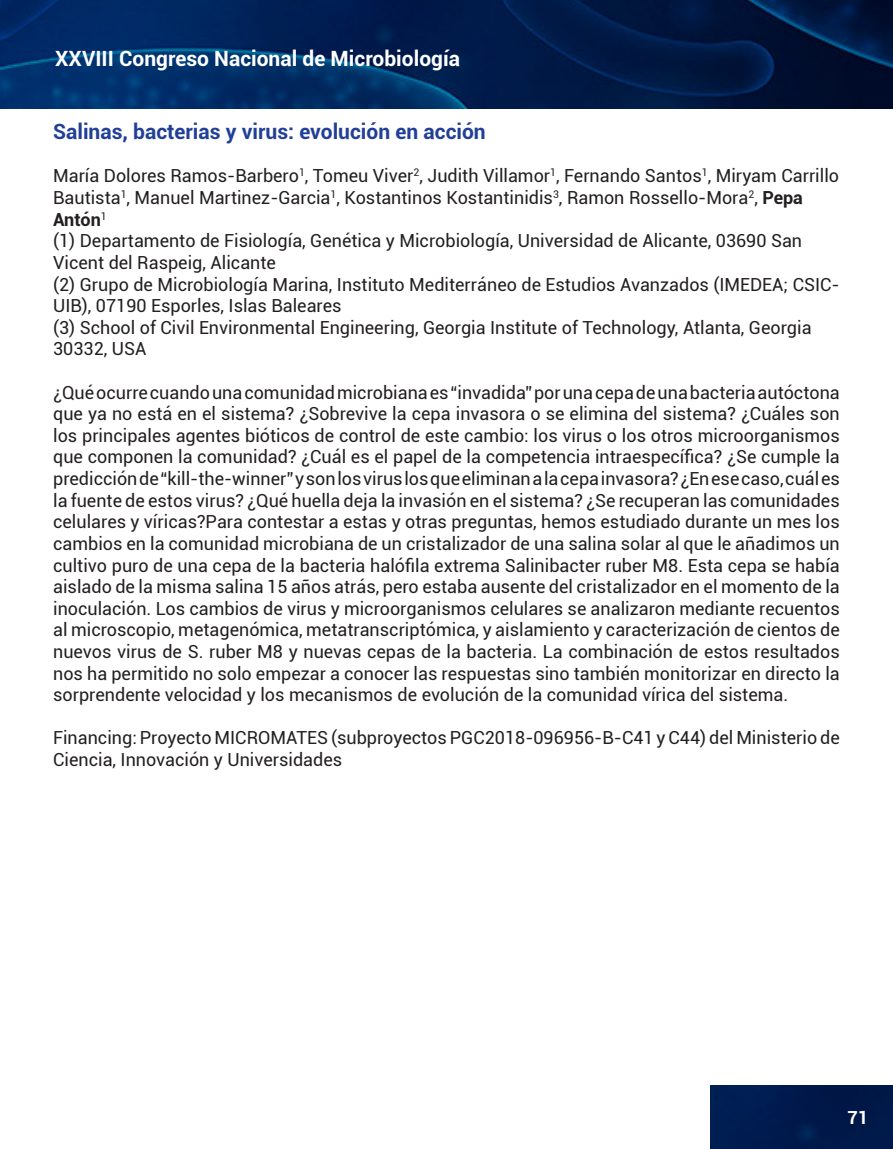
<style>
.page{position:relative;width:893px;height:1149px;background:#fff}
.page>*{position:absolute;margin:0;border:0;box-sizing:border-box;transform-origin:0 0}
.Estilo_de_párrafo_1{font:700 21px "Roboto";color:#223f98}
.t1{font:700 21px "Roboto";color:#fff}
.Estilo_de_párrafo_1-2{font:18px/21.6px "Roboto";color:#231f20;text-align:justify}
.Texto_main_programac{font:18px/21.6px "Roboto";color:#231f20}
.t2{font:700 18px "Roboto";color:#fff}
.s1{font-weight:700}
</style>
<div class="page">
<img style="left:710px;top:1085px;width:183px;height:63px">
<img style="left:0;top:0;width:893px;height:108px">
<p class="t1" style="left:55px;top:43px;width:406px">XXVIII Congreso Nacional de Microbiología</p>
<p class="Estilo_de_párrafo_1" style="left:53px;top:117px;width:434px">Salinas, bacterias y virus: evolución en acción</p>
<p class="Texto_main_programac" style="left:53px;top:164px;width:787px">María Dolores Ramos-Barbero<sup>1</sup>, Tomeu Viver<sup>2</sup>, Judith Villamor<sup>1</sup>, Fernando Santos<sup>1</sup>, Miryam Carrillo<br>Bautista<sup>1</sup>, Manuel Martinez-Garcia<sup>1</sup>, Kostantinos Kostantinidis<sup>3</sup>, Ramon Rossello-Mora<sup>2</sup>, <span class="s1">Pepa<br>Antón</span><sup>1</sup></p>
<p class="Texto_main_programac" style="left:53px;top:229px;width:788px">(1) Departamento de Fisiología, Genética y Microbiología, Universidad de Alicante, 03690 San Vicent del Raspeig, Alicante<br>(2) Grupo de Microbiología Marina, Instituto Mediterráneo de Estudios Avanzados (IMEDEA; CSIC-UIB), 07190 Esporles, Islas Baleares<br>(3) School of Civil Environmental Engineering, Georgia Institute of Technology, Atlanta, Georgia 30332, USA</p>
<p class="Estilo_de_párrafo_1-2" style="left:53px;top:380px;width:788px">¿Qué ocurre cuando una comunidad microbiana es “invadida” por una cepa de una bacteria autóctona que ya no está en el sistema? ¿Sobrevive la cepa invasora o se elimina del sistema? ¿Cuáles son los principales agentes bióticos de control de este cambio: los virus o los otros microorganismos que componen la comunidad? ¿Cuál es el papel de la competencia intraespecífica? ¿Se cumple la predicción de “kill-the-winner” y son los virus los que eliminan a la cepa invasora? ¿En ese caso, cuál es la fuente de estos virus? ¿Qué huella deja la invasión en el sistema? ¿Se recuperan las comunidades celulares y víricas?Para contestar a estas y otras preguntas, hemos estudiado durante un mes los cambios en la comunidad microbiana de un cristalizador de una salina solar al que le añadimos un cultivo puro de una cepa de la bacteria halófila extrema Salinibacter ruber M8. Esta cepa se había aislado de la misma salina 15 años atrás, pero estaba ausente del cristalizador en el momento de la inoculación. Los cambios de virus y microorganismos celulares se analizaron mediante recuentos al microscopio, metagenómica, metatranscriptómica, y aislamiento y caracterización de cientos de nuevos virus de S. ruber M8 y nuevas cepas de la bacteria. La combinación de estos resultados nos ha permitido no solo empezar a conocer las respuestas sino también monitorizar en directo la sorprendente velocidad y los mecanismos de evolución de la comunidad vírica del sistema.</p>
<p class="Estilo_de_párrafo_1-2" style="left:53px;top:726px;width:788px">Financing: Proyecto MICROMATES (subproyectos PGC2018-096956-B-C41 y C44) del Ministerio de<br>Ciencia, Innovación y Universidades</p>
<p class="t2" style="left:847px;top:1104px;width:22px">71</p>
</div>
